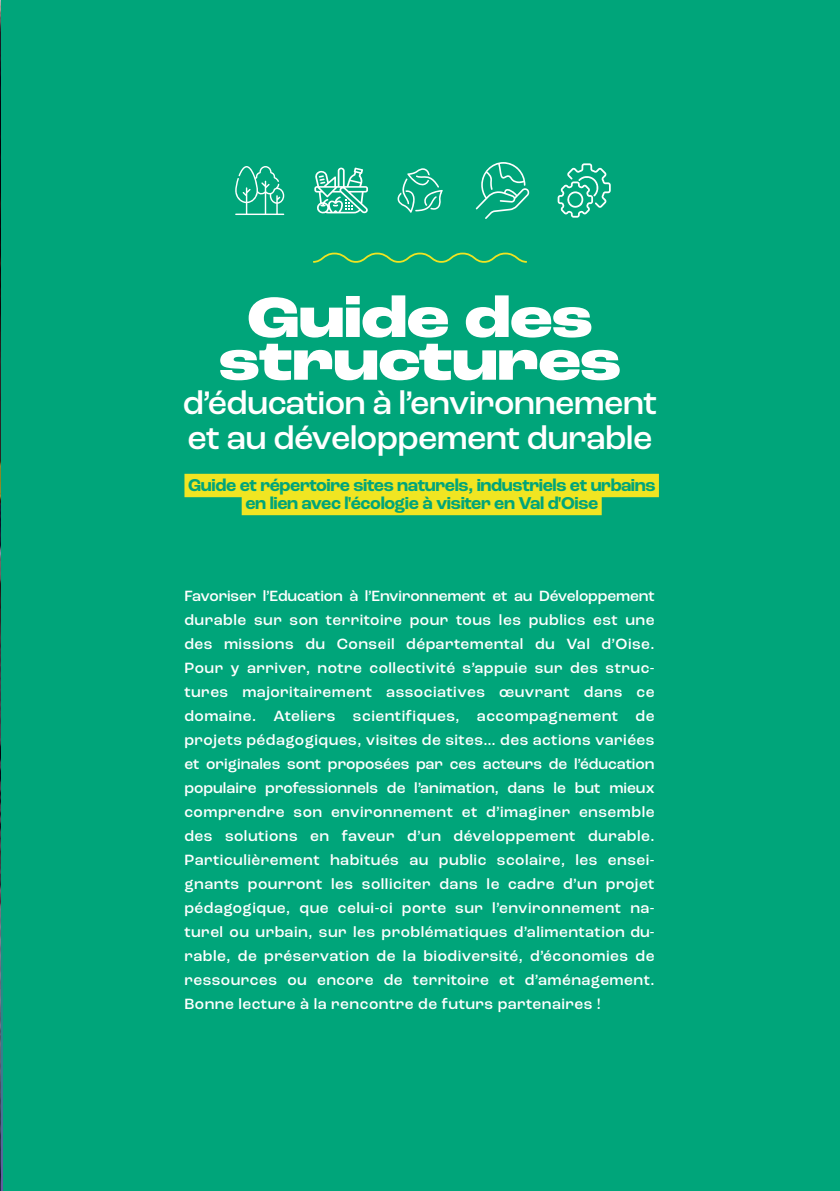
<style>
.page{position:relative;width:840px;height:1191px;background:#fff}
.page>*{position:absolute;margin:0;border:0;box-sizing:border-box;transform-origin:0 0}
.t1{font:800 expanded 59.4px/42.8px "Roc Grotesk";letter-spacing:-.02em;color:#fff;text-align:center}
.t2{font:500 34.2px/34.6px "Roc Grotesk";letter-spacing:-.02em;color:#fff}
.t3{font:700 18px/18px "Roc Grotesk";letter-spacing:-.02em;color:#00a57a;text-align:center}
.t4{font:500 15.6px/24px "Roc Grotesk";letter-spacing:.03em;color:#fff;text-align:justify}
</style>
<div class="page">
<div style="left:0;top:0;width:839px;height:1191px;background:#00a57a"></div>
<hr style="left:0;top:564px;width:3px;height:627px;background:#6859a2">
<svg style="left:235px;top:166px;width:49px;height:49px"></svg>
<svg style="left:314px;top:167px;width:54px;height:47px"></svg>
<svg style="left:475px;top:162px;width:54px;height:57px"></svg>
<svg style="left:557px;top:163px;width:53px;height:55px"></svg>
<img style="left:0;top:0;width:1px;height:1191px">
<div style="left:184px;top:474px;width:474px;height:23px;background:#f0e522"></div>
<div style="left:241px;top:492px;width:360px;height:23px;background:#f0e522"></div>
<svg style="left:313px;top:252px;width:214px;height:11px"></svg>
<svg style="left:397px;top:168px;width:45px;height:45px"></svg>
<h1 class="t1" style="left:218px;top:299px;width:404px">Guide des structures</h1>
<h2 class="t2" style="left:182px;top:386px;width:476px">d’éducation à l’environnement et au développement durable</h2>
<p class="t3" style="left:188px;top:476px;width:468px">Guide et répertoire sites naturels, industriels et urbains en lien avec l'écologie à visiter en Val d'Oise</p>
<p class="t4" style="left:184px;top:584px;width:471px">Favoriser l’Education à l’Environnement et au Développement durable sur son territoire pour tous les publics est une des missions du Conseil départemental du Val d’Oise.<br>Pour y arriver, notre collectivité s’appuie sur des struc&shy;tures majoritairement associatives œuvrant dans ce domaine. Ateliers scientifiques, accompagnement de projets pédagogiques, visites de sites… des actions variées et originales sont proposées par ces acteurs de l’éducation populaire professionnels de l’animation, dans le but mieux comprendre son environnement et d’imaginer ensemble des solutions en faveur d’un développement durable.<br>Particulièrement habitués au public scolaire, les ensei&shy;gnants pourront les solliciter dans le cadre d’un projet pédagogique, que celui-ci porte sur l’environnement na&shy;turel ou urbain, sur les problématiques d’alimentation du&shy;rable, de préservation de la biodiversité, d’économies de ressources ou encore de territoire et d’aménagement.<br>Bonne lecture à la rencontre de futurs partenaires !</p>
</div>
